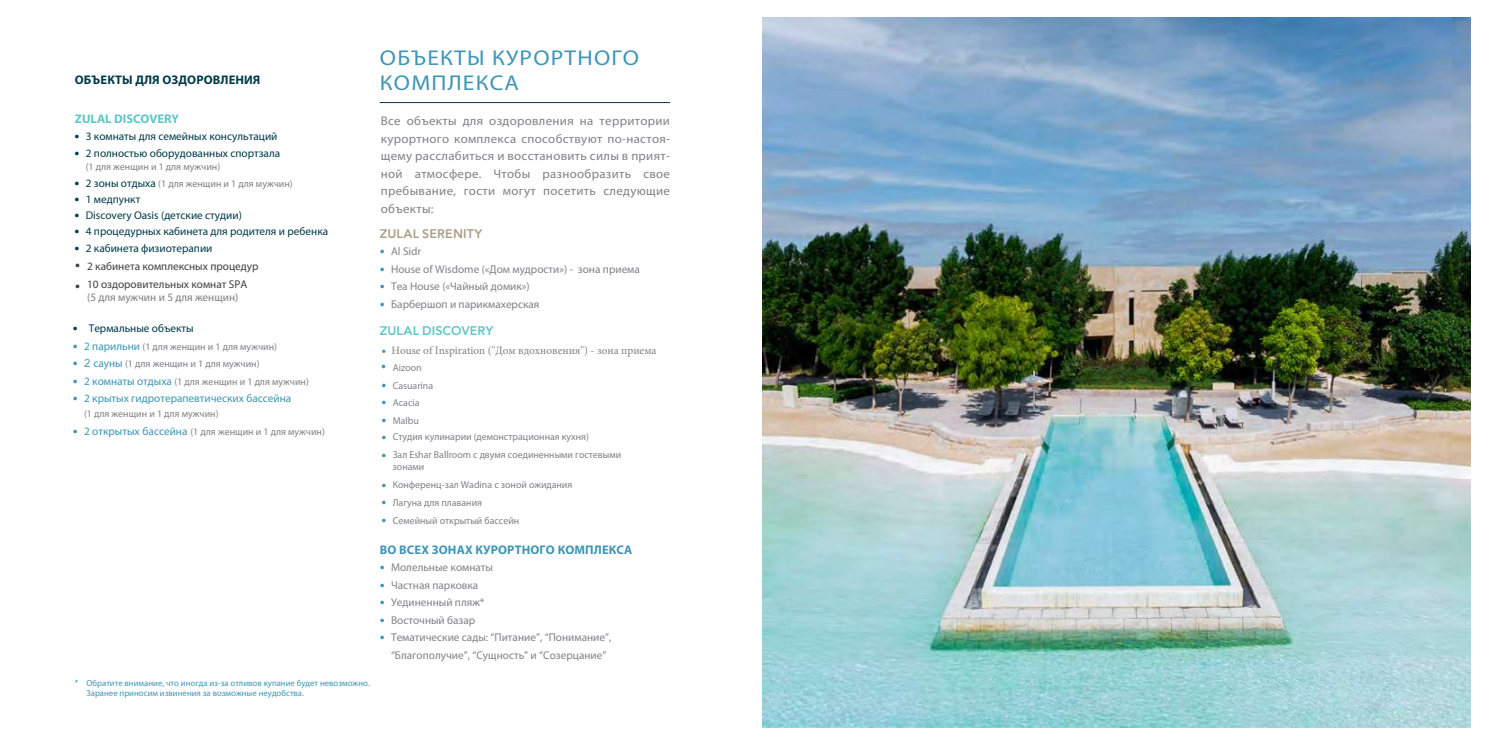
<style>
.page{position:relative;width:1489px;height:745px;background:#fff}
.page>*{position:absolute;margin:0;border:0;box-sizing:border-box;transform-origin:0 0}
.t1{font:21.5px/25.8px "Myriad Pro";letter-spacing:.05em;color:#3e96b4;scale:1.1 1}
.t2{font:12.5px/17.5px "Myriad Pro";letter-spacing:.025em;color:#808285;text-align:justify}
.t3{font:700 12.5px "Myriad Pro";letter-spacing:.01em;color:#3e96b4}
.t4{font:700 12.5px "Myriad Pro";letter-spacing:.01em;color:#003b49}
.t5{font:700 12.5px "Janna LT";letter-spacing:.01em;color:#60c6c7}
.t6{font:700 12.5px "Myriad Pro";color:#60c6c7}
.t7{font:700 12.5px "Janna LT";letter-spacing:.01em;color:#aa9f8c}
.t8{font:11.25px/17.5px "Myriad Pro";color:#808285;text-align:center}
.t9{font:11.25px "Myriad Pro";color:#003b49}
.t10{font:11.25px/13px "Myriad Pro";color:#404040;text-align:center}
.t11{font:11.25px "Minion Pro";color:#808080}
.t12{font:11.25px "Myriad Pro";color:#3e96b4}
.t13{font:10px/12.5px "Myriad Pro";color:#808285}
.t14{font:10px "Myriad Pro";color:#808080}
.t15{font:8.75px/10.5px "Myriad Pro";color:#3e96b4}
.s1{font-family:"Janna LT";font-size:10px}
.s2{font-family:"Janna LT";color:#003b49}
.s3{font-size:11.25px;color:#003b49}
.s4{font-size:17.5px}
.s5{color:#808080}
.s6{font-family:"Janna LT";color:#3e96b4}
.s7{font-size:11.25px;color:#3e96b4}
.s8{font-family:"Janna LT";font-size:11.25px;color:#3e96b4}
.s9{font-family:"Janna LT";font-size:10px;color:#3e96b4}
.s10{font-size:12.5px;color:#3e96b4}
</style>
<div class="page">
<img style="left:762px;top:18px;width:708px;height:708px">
<hr style="left:380px;top:102px;width:290px;height:1px;background:#003b49">
<p class="t4" style="left:75px;top:72px;width:187px">ОБЪЕКТЫ ДЛЯ ОЗДОРОВЛЕНИЯ</p>
<p class="t6" style="left:75px;top:111px;width:106px">ZULAL DISCOVERY</p>
<p class="t9" style="left:74px;top:129px;width:204px"><span class="s1">•</span> 3 комнаты для семейных консультаций</p>
<p class="t9" style="left:74px;top:146px;width:207px"><span class="s1">•</span> 2 полностью оборудованных спортзала</p>
<p class="t13" style="left:86px;top:160px;width:136px">(1 для женщин и 1 для мужчин)</p>
<p class="t14" style="left:74px;top:177px;width:220px"><span class="s2">•</span> <span class="s3">2 зоны отдыха</span> (1 для женщин и 1 для мужчин)</p>
<p class="t9" style="left:74px;top:192px;width:67px"><span class="s1">•</span> 1 медпункт</p>
<p class="t9" style="left:74px;top:208px;width:169px"><span class="s1">•</span> Discovery Oasis (детские студии)</p>
<p class="t9" style="left:74px;top:224px;width:255px"><span class="s1">•</span> 4 процедурных кабинета для родителя и ребенка</p>
<p class="t9" style="left:74px;top:241px;width:140px"><span class="s1">•</span> 2 кабинета физиотерапии</p>
<p class="t10" style="left:75px;top:259px;width:185px"><span class="s4">•</span> 2 кабинета комплексных процедур</p>
<p class="t10" style="left:75px;top:278px;width:173px"><span class="s4">•</span> 10 оздоровительных комнат SPA <span class="s5">(5 для мужчин и 5 для женщин)</span></p>
<p class="t9" style="left:73px;top:321px;width:122px"><span class="s1">•</span> Термальные объекты</p>
<p class="t13" style="left:73px;top:340px;width:206px"><span class="s6">•</span> <span class="s7">2 парильни</span> (1 для женщин и 1 для мужчин)</p>
<p class="t13" style="left:73px;top:357px;width:188px"><span class="s6">•</span> <span class="s8">2</span> <span class="s7">сауны</span> (1 для женщин и 1 для мужчин)</p>
<p class="t13" style="left:73px;top:375px;width:237px"><span class="s6">•</span> <span class="s7">2 комнаты отдыха</span> (1 для женщин и 1 для мужчин)</p>
<p class="t12" style="left:73px;top:391px;width:220px"><span class="s1">•</span> 2 крытых гидротерапевтических бассейна</p>
<p class="t13" style="left:84px;top:407px;width:136px">(1 для женщин и 1 для мужчин)</p>
<p class="t13" style="left:73px;top:425px;width:254px"><span class="s6">•</span> <span class="s7">2 открытых бассейна</span> (1 для женщин и 1 для мужчин)</p>
<p class="t15" style="left:86px;top:677px;width:285px">Обратите внимание, что иногда из-за отливов купание будет невозможно.<br>Заранее приносим извинения за возможные неудобства.</p>
<h1 class="t1" style="left:380px;top:44px;width:237px">ОБЪЕКТЫ КУРОРТНОГО<br>КОМПЛЕКСА</h1>
<p class="t2" style="left:381px;top:112px;width:291px">Все объекты для оздоровления на территории курортного комплекса способствуют по-настоя&shy;щему расслабиться и восстановить силы в прият&shy;ной атмосфере. Чтобы разнообразить свое пребывание, гости могут посетить следующие объекты:</p>
<p class="t8" style="left:380px;top:242px;width:43px"><span class="s9">•</span> Al Sidr</p>
<p class="t8" style="left:380px;top:260px;width:262px"><span class="s9">•</span> House of Wisdome («Дом мудрости») - зона приема</p>
<p class="t8" style="left:380px;top:277px;width:151px"><span class="s9">•</span> Tea House («Чайный домик»)</p>
<p class="t8" style="left:380px;top:295px;width:161px"><span class="s9">•</span> Барбершоп и парикмахерская</p>
<p class="t7" style="left:380px;top:226px;width:104px">ZULAL SERENITY</p>
<p class="t5" style="left:380px;top:323px;width:115px">ZULAL DISCOVERY</p>
<p class="t11" style="left:381px;top:342px;width:276px"><span class="s10">•</span> House of Inspiration ("Дом вдохновения") - зона приема</p>
<p class="t13" style="left:381px;top:361px;width:42px"><span class="s6">•</span> Aizoon</p>
<p class="t13" style="left:381px;top:378px;width:53px"><span class="s6">•</span> Casuarina</p>
<p class="t13" style="left:381px;top:396px;width:40px"><span class="s6">•</span> Acacia</p>
<p class="t13" style="left:381px;top:413px;width:39px"><span class="s6">•</span> Malbu</p>
<p class="t13" style="left:381px;top:430px;width:209px"><span class="s6">•</span> Студия кулинарии (демонстрационная кухня)</p>
<p class="t13" style="left:392px;top:447px;width:230px;text-indent:-11px"><span class="s6">•</span> Зал Eshar Ballroom с двумя соединенными гостевыми зонами</p>
<p class="t13" style="left:381px;top:477px;width:192px"><span class="s6">•</span> Конференц-зал Wadina с зоной ожидания</p>
<p class="t13" style="left:381px;top:496px;width:102px"><span class="s6">•</span> Лагуна для плавания</p>
<p class="t13" style="left:381px;top:513px;width:139px"><span class="s6">•</span> Семейный открытый бассейн</p>
<p class="t8" style="left:380px;top:558px;width:115px"><span class="s9">•</span> Молельные комнаты</p>
<p class="t8" style="left:380px;top:575px;width:100px"><span class="s9">•</span> Частная парковка</p>
<p class="t8" style="left:380px;top:593px;width:106px"><span class="s9">•</span> Уединенный пляж*</p>
<p class="t8" style="left:380px;top:610px;width:97px"><span class="s9">•</span> Восточный базар</p>
<p class="t8" style="left:380px;top:628px;width:233px"><span class="s9">•</span> Тематические сады: “Питание”, “Понимание”, “Благополучие”, “Сущность” и “Созерцание”</p>
<p class="t3" style="left:380px;top:541px;width:254px">ВО ВСЕХ ЗОНАХ КУРОРТНОГО КОМПЛЕКСА</p>
</div>
